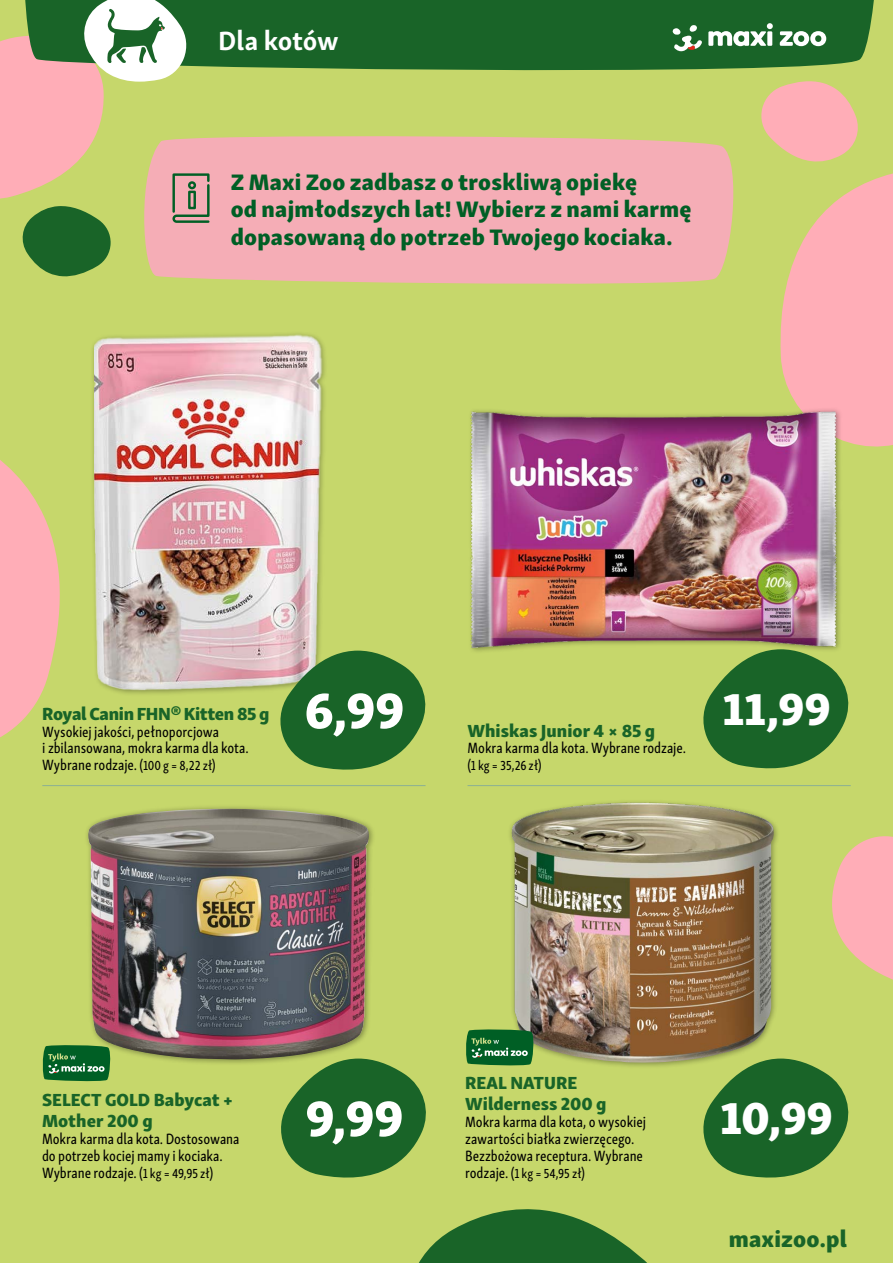
<style>
.page{position:relative;width:893px;height:1263px;background:#c6d76b}
.page>*{position:absolute;margin:0;border:0;box-sizing:border-box;transform-origin:0 0}
.t1{font:51.15px "FNMZ Skolar Sans Latn Eb";color:#fff}
.t2{font:46.05px "FNMZ Skolar Sans Latn Eb";letter-spacing:-.005em;color:#fff}
.t3{font:700 27px "FNMZ Skolar Sans Latn";letter-spacing:-.01em;color:#fff}
.t4{font:23.4px "FNMZ Skolar Sans Latn Eb";letter-spacing:.01em;color:#196428}
.t5{font:23.1px/27.5px "FNMZ Skolar Sans Latn Eb";letter-spacing:.01em;color:#005f25}
.t6{font:18px/21px "FNMZ Skolar Sans Latn Eb";color:#196428}
.t7{font:15.3px/16.8px "FNMZ Skolar Sans Latn Cp Me";letter-spacing:-.005em;color:#000}
.t8{font:13.5px "FNMZ Skolar Sans Latn Cp Me";color:#000}
.s1{font-size:13.5px}
.s2{font-size:15.3px}
</style>
<div class="page">
<hr style="left:38px;top:1177px;width:811px;height:1px;background:#005f25">
<svg style="left:761px;top:81px;width:132px;height:366px"></svg>
<div style="left:90px;top:331px;width:238px;height:365px;background:#000;opacity:.35"></div>
<img style="left:95px;top:331px;width:233px;height:365px">
<div style="left:84px;top:804px;width:292px;height:262px;background:#000;opacity:.35"></div>
<img style="left:88px;top:809px;width:281px;height:250px">
<div style="left:507px;top:799px;width:274px;height:270px;background:#000;opacity:.35"></div>
<img style="left:512px;top:802px;width:262px;height:260px">
<svg style="left:0;top:460px;width:60px;height:277px"></svg>
<svg style="left:279px;top:1058px;width:152px;height:120px"></svg>
<svg style="left:466px;top:1029px;width:67px;height:36px;background:#22733c"></svg>
<svg style="left:278px;top:651px;width:148px;height:119px"></svg>
<svg style="left:701px;top:1058px;width:148px;height:120px"></svg>
<svg style="left:43px;top:1045px;width:67px;height:36px;background:#23743c"></svg>
<hr style="left:467px;top:785px;width:384px;height:1px;background:#8cb193">
<hr style="left:42px;top:785px;width:384px;height:1px;background:#8cb193">
<svg style="left:832px;top:836px;width:61px;height:144px"></svg>
<div style="left:171px;top:136px;width:563px;height:148px;background:#f5adb6"></div>
<svg style="left:419px;top:1209px;width:228px;height:54px"></svg>
<img style="left:470px;top:404px;width:380px;height:248px">
<svg style="left:701px;top:649px;width:149px;height:120px"></svg>
<div style="left:211px;top:0;width:663px;height:71px;background:#196428"></div>
<svg style="left:0;top:0;width:211px;height:277px"></svg>
<svg style="left:672px;top:25px;width:30px;height:26px"></svg>
<svg style="left:708px;top:23px;width:118px;height:23px;background:#76a37f"></svg>
<h3 class="t3" style="left:218px;top:19px;width:122px">Dla kotów</h3>
<h3 class="t5" style="left:231px;top:166px;width:462px">Z Maxi Zoo zadbasz o troskliwą opiekę<br>od najmłodszych lat! Wybierz z nami karmę dopasowaną do potrzeb Twojego kociaka.</h3>
<p class="t6" style="left:42px;top:701px;width:229px">Royal Canin FHN® Kitten 85 g</p>
<p class="t7" style="left:42px;top:722px;width:208px">Wysokiej jakości, pełnoporcjowa<br>i zbilansowana, mokra karma dla kota.<br>Wybrane rodzaje. <span class="s1">(100 g = 8,22 zł)</span></p>
<h1 class="t1" style="left:304px;top:667px;width:102px">6,99</h1>
<p class="t6" style="left:467px;top:718px;width:189px">Whiskas Junior 4 × 85 g</p>
<p class="t7" style="left:467px;top:739px;width:220px">Mokra karma dla kota. Wybrane rodzaje.</p>
<p class="t8" style="left:467px;top:755px;width:76px">(1 kg = 35,26 zł)</p>
<h2 class="t2" style="left:722px;top:670px;width:110px">11,99</h2>
<p class="t6" style="left:42px;top:1087px;width:193px">SELECT GOLD Babycat +<br>Mother 200 g</p>
<p class="t7" style="left:42px;top:1129px;width:199px">Mokra karma dla kota. Dostosowana do potrzeb kociej mamy i kociaka.<br>Wybrane rodzaje. <span class="s1">(1 kg = 49,95 zł)</span></p>
<h1 class="t1" style="left:306px;top:1075px;width:99px">9,99</h1>
<p class="t6" style="left:465px;top:1071px;width:143px">REAL NATURE<br>Wilderness 200 g</p>
<p class="t7" style="left:465px;top:1112px;width:182px">Mokra karma dla kota, o wysokiej zawartości białka zwierzęcego.<br>Bezzbożowa receptura. Wybrane</p>
<p class="t8" style="left:465px;top:1163px;width:121px"><span class="s2">rodzaje.</span> (1 kg = 54,95 zł)</p>
<h2 class="t2" style="left:720px;top:1079px;width:114px">10,99</h2>
<h3 class="t4" style="left:729px;top:1218px;width:120px">maxizoo.pl</h3>
</div>
